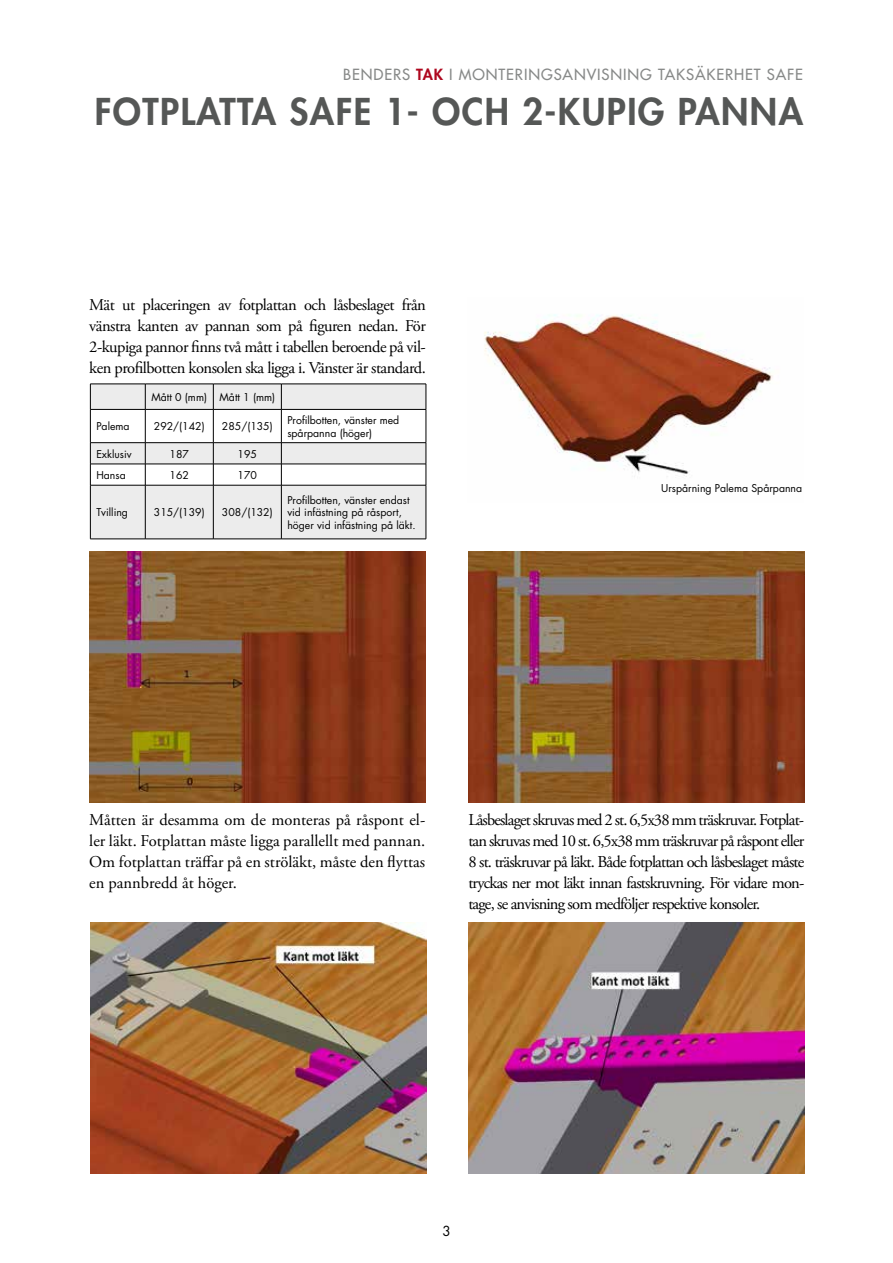
<style>
.page{position:relative;width:893px;height:1263px;background:#fff}
.page>*{position:absolute;margin:0;border:0;box-sizing:border-box;transform-origin:0 0}
.t1{font:800 36px "Futura Std";letter-spacing:.04em;color:#555756}
.t2{font:16.5px/21px "Adobe Garamond Pro";letter-spacing:-.03em;color:#000;text-align:justify}
.t3{font:500 15px "Futura Std";letter-spacing:.06em;color:#878988}
.t4{font:13.5px "Futura Std";color:#000}
.t5{font:10.5px/12.6px "Futura Std";color:#000}
.s1{font-weight:800;color:#ae071e}
</style>
<div class="page">
<div style="left:91px;top:486px;width:335px;height:53px;background:#ececec"></div>
<svg style="left:90px;top:384px;width:337px;height:101px"></svg>
<hr style="left:90px;top:485px;width:55px;height:1px;background:#000">
<hr style="left:90px;top:485px;width:1px;height:54px;background:#000">
<hr style="left:145px;top:485px;width:68px;height:1px;background:#000">
<hr style="left:145px;top:485px;width:1px;height:54px;background:#000">
<hr style="left:213px;top:485px;width:68px;height:1px;background:#000">
<hr style="left:213px;top:485px;width:1px;height:54px;background:#000">
<hr style="left:281px;top:485px;width:145px;height:1px;background:#000">
<hr style="left:281px;top:485px;width:1px;height:54px;background:#000">
<hr style="left:426px;top:485px;width:1px;height:54px;background:#000">
<hr style="left:90px;top:539px;width:55px;height:1px;background:#000">
<hr style="left:145px;top:539px;width:68px;height:1px;background:#000">
<hr style="left:213px;top:539px;width:68px;height:1px;background:#000">
<hr style="left:281px;top:539px;width:145px;height:1px;background:#000">
<img style="left:469px;top:552px;width:336px;height:250px">
<img style="left:90px;top:923px;width:336px;height:251px">
<img style="left:469px;top:923px;width:336px;height:251px">
<img style="left:484px;top:314px;width:289px;height:163px">
<img style="left:90px;top:552px;width:336px;height:250px">
<p class="t3" style="left:343px;top:65px;width:461px">BENDERS <span class="s1">TAK</span> I MONTERINGSANVISNING TAKSÄKERHET SAFE</p>
<h1 class="t1" style="left:95px;top:89px;width:710px">FOTPLATTA SAFE 1- OCH 2-KUPIG PANNA</h1>
<p class="t2" style="left:89px;top:294px;width:338px">Mät ut placeringen av fotplattan och låsbeslaget från vänstra kanten av pannan som på figuren nedan. För 2-kupiga pannor finns två mått i tabellen beroende på vil&shy;ken profilbotten konsolen ska ligga i. Vänster är standard.</p>
<p class="t5" style="left:152px;top:391px;width:125px">Mått 0 (mm) Mått 1 (mm)</p>
<p class="t5" style="left:96px;top:420px;width:35px">Palema</p>
<p class="t5" style="left:154px;top:420px;width:52px">292/(142)</p>
<p class="t5" style="left:222px;top:420px;width:52px">285/(135)</p>
<p class="t5" style="left:287px;top:414px;width:113px">Profilbotten, vänster med spårpanna (höger)</p>
<p class="t5" style="left:96px;top:448px;width:37px">Exklusiv</p>
<p class="t5" style="left:170px;top:448px;width:21px">187</p>
<p class="t5" style="left:238px;top:448px;width:21px">195</p>
<p class="t5" style="left:96px;top:469px;width:31px">Hansa</p>
<p class="t5" style="left:170px;top:469px;width:21px">162</p>
<p class="t5" style="left:238px;top:469px;width:21px">170</p>
<p class="t5" style="left:96px;top:506px;width:33px">Tvilling</p>
<p class="t5" style="left:154px;top:506px;width:52px">315/(139)</p>
<p class="t5" style="left:222px;top:506px;width:52px">308/(132)</p>
<p class="t5" style="left:287px;top:494px;width:130px">Profilbotten, vänster endast vid infästning på råsport, höger vid infästning på läkt.</p>
<p class="t5" style="left:661px;top:482px;width:143px">Urspårning Palema Spårpanna</p>
<p class="t2" style="left:89px;top:810px;width:337px">Måtten är desamma om de monteras på råspont el&shy;ler läkt. Fotplattan måste ligga parallellt med pannan.<br>Om fotplattan träffar på en ströläkt, måste den flyttas en pannbredd åt höger.</p>
<p class="t2" style="left:468px;top:810px;width:337px">Låsbeslaget skruvas med 2 st. 6,5x38 mm träskruvar. Fotplat&shy;tan skruvas med 10 st. 6,5x38 mm träskruvar på råspont eller 8 st. träskruvar på läkt. Både fotplattan och låsbeslaget måste tryckas ner mot läkt innan fastskruvning. För vidare mon&shy;tage, se anvisning som medföljer respektive konsoler.</p>
<p class="t4" style="left:442px;top:1222px;width:10px">3</p>
</div>
